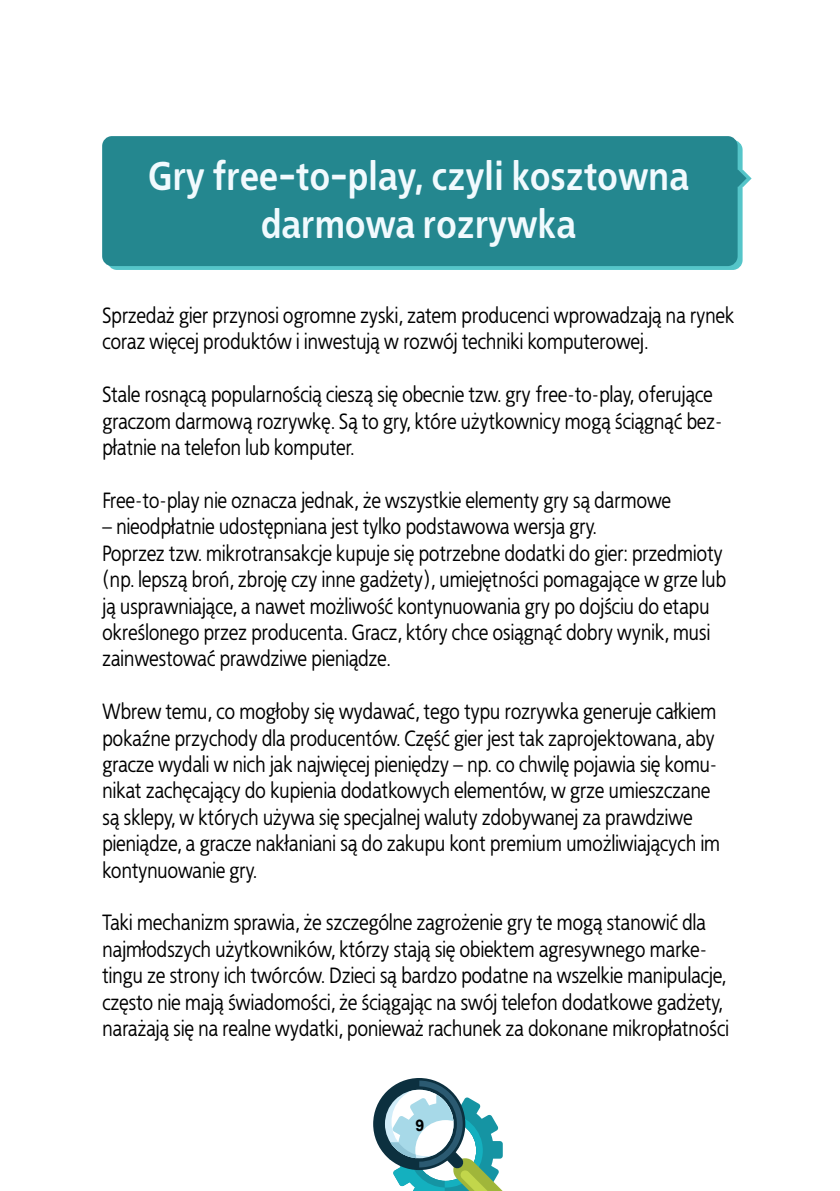
<style>
.page{position:relative;width:840px;height:1191px;background:#fff}
.page>*{position:absolute;margin:0;border:0;box-sizing:border-box;transform-origin:0 0}
.t1{font:700 40px/48px "EFN Bureau OT";color:#f1fafe;text-align:center}
.t2{font:22px/26.4px "EFN Bureau OT";letter-spacing:-.01em;color:#000}
.t3{font:700 16px "Arial";color:#000}
</style>
<div class="page">
<svg style="left:373px;top:1078px;width:130px;height:113px"></svg>
<div style="left:107px;top:140px;width:635px;height:130px;background:#55c5c9;border-radius:10px"></div>
<div style="left:102px;top:136px;width:635px;height:130px;background:#24878f;border-radius:10px"></div>
<svg style="left:737px;top:169px;width:14px;height:18px"></svg>
<h1 class="t1" style="left:148px;top:152px;width:542px">Gry free-to-play, czyli kosztowna darmowa rozrywka</h1>
<p class="t2" style="left:102px;top:303px;width:633px">Sprzedaż gier przynosi ogromne zyski, zatem producenci wprowadzają na rynek coraz więcej produktów i inwestują w rozwój techniki komputerowej.</p>
<p class="t2" style="left:102px;top:382px;width:621px">Stale rosnącą popularnością cieszą się obecnie tzw. gry free-to-play, oferujące graczom darmową rozrywkę. Są to gry, które użytkownicy mogą ściągnąć bez&shy;płatnie na telefon lub komputer.</p>
<p class="t2" style="left:102px;top:487px;width:570px">Free-to-play nie oznacza jednak, że wszystkie elementy gry są darmowe</p>
<p class="t2" style="left:102px;top:514px;width:625px">– nieodpłatnie udostępniana jest tylko podstawowa wersja gry.<br>Poprzez tzw. mikrotransakcje kupuje się potrzebne dodatki do gier: przedmioty (np. lepszą broń, zbroję czy inne gadżety), umiejętności pomagające w grze lub ją usprawniające, a nawet możliwość kontynuowania gry po dojściu do etapu określonego przez producenta. Gracz, który chce osiągnąć dobry wynik, musi zainwestować prawdziwe pieniądze.</p>
<p class="t2" style="left:102px;top:699px;width:619px">Wbrew temu, co mogłoby się wydawać, tego typu rozrywka generuje całkiem pokaźne przychody dla producentów. Część gier jest tak zaprojektowana, aby gracze wydali w nich jak najwięcej pieniędzy – np. co chwilę pojawia się komu&shy;nikat zachęcający do kupienia dodatkowych elementów, w grze umieszczane są sklepy, w których używa się specjalnej waluty zdobywanej za prawdziwe pieniądze, a gracze nakłaniani są do zakupu kont premium umożliwiających im kontynuowanie gry.</p>
<p class="t2" style="left:102px;top:910px;width:628px">Taki mechanizm sprawia, że szczególne zagrożenie gry te mogą stanowić dla najmłodszych użytkowników, którzy stają się obiektem agresywnego marke&shy;tingu ze strony ich twórców. Dzieci są bardzo podatne na wszelkie manipulacje, często nie mają świadomości, że ściągając na swój telefon dodatkowe gadżety, narażają się na realne wydatki, ponieważ rachunek za dokonane mikropłatności</p>
<p class="t3" style="left:415px;top:1113px;width:10px">9</p>
</div>
